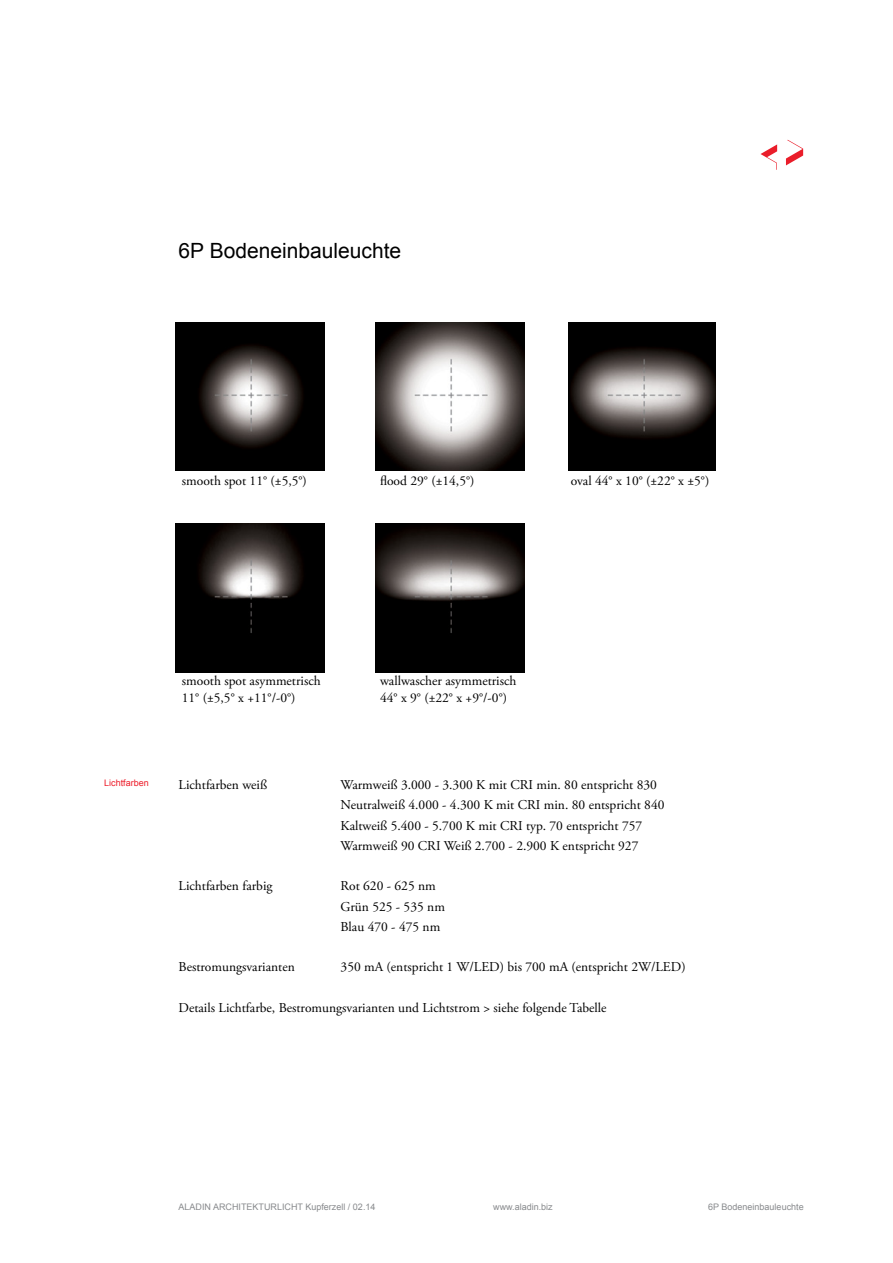
<style>
.page{position:relative;width:893px;height:1263px;background:#fff}
.page>*{position:absolute;margin:0;border:0;box-sizing:border-box;transform-origin:0 0}
.t1{font:21px "Arial";color:#000}
.t2{font:13.5px/20.2px "Adobe Garamond Pro";color:#000}
.t3{font:9px "Arial";color:#888a8d}
.t4{font:9px "Arial";color:#ed1c29}
</style>
<div class="page">
<svg style="left:760px;top:140px;width:43px;height:30px"></svg>
<img style="left:175px;top:322px;width:149px;height:149px">
<img style="left:376px;top:322px;width:148px;height:149px">
<img style="left:568px;top:322px;width:148px;height:149px">
<img style="left:376px;top:524px;width:148px;height:148px">
<img style="left:175px;top:524px;width:149px;height:148px">
<h1 class="t1" style="left:179px;top:237px;width:224px">6P Bodeneinbauleuchte</h1>
<p class="t2" style="left:182px;top:471px;width:127px">smooth spot 11° (±5,5°)</p>
<p class="t2" style="left:380px;top:471px;width:96px">flood 29° (±14,5°)</p>
<p class="t2" style="left:571px;top:471px;width:140px">oval 44° x 10° (±22° x ±5°)</p>
<p class="t2" style="left:182px;top:673px;width:140px;line-height:16.2px">smooth spot asymmetrisch<br>11° (±5,5° x +11°/-0°)</p>
<p class="t2" style="left:380px;top:673px;width:138px;line-height:16.2px">wallwascher asymmetrisch<br>44° x 9° (±22° x +9°/-0°)</p>
<p class="t4" style="left:104px;top:777px;width:46px">Lichtfarben</p>
<p class="t2" style="left:179px;top:775px;width:90px">Lichtfarben weiß</p>
<p class="t2" style="left:341px;top:775px;width:325px">Warmweiß 3.000 - 3.300 K mit CRI min. 80 entspricht 830<br>Neutralweiß 4.000 - 4.300 K mit CRI min. 80 entspricht 840<br>Kaltweiß 5.400 - 5.700 K mit CRI typ. 70 entspricht 757<br>Warmweiß 90 CRI Weiß 2.700 - 2.900 K entspricht 927</p>
<p class="t2" style="left:179px;top:876px;width:95px">Lichtfarben farbig</p>
<p class="t2" style="left:341px;top:876px;width:106px">Rot 620 - 625 nm<br>Grün 525 - 535 nm<br>Blau 470 - 475 nm</p>
<p class="t2" style="left:179px;top:957px;width:118px">Bestromungsvarianten</p>
<p class="t2" style="left:341px;top:957px;width:347px">350 mA (entspricht 1 W/LED) bis 700 mA (entspricht 2W/LED)</p>
<p class="t2" style="left:179px;top:998px;width:429px">Details Lichtfarbe, Bestromungsvarianten und Lichtstrom &gt; siehe folgende Tabelle</p>
<p class="t3" style="left:179px;top:1201px;width:198px">ALADIN ARCHITEKTURLICHT Kupferzell / 02.14</p>
<p class="t3" style="left:493px;top:1201px;width:61px">www.aladin.biz</p>
<p class="t3" style="left:708px;top:1201px;width:97px">6P Bodeneinbauleuchte</p>
</div>
